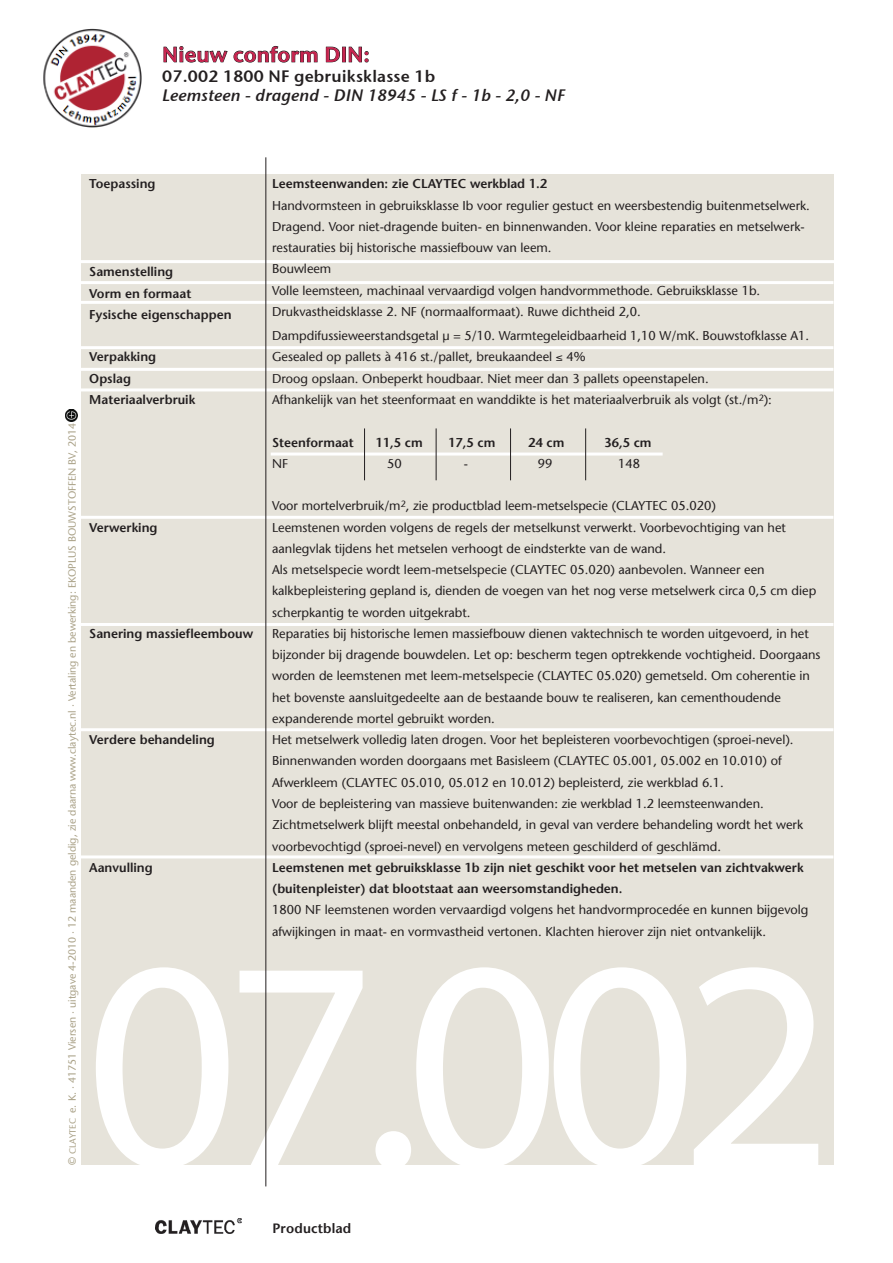
<style>
.page{position:relative;width:893px;height:1263px;background:#fff}
.page>*{position:absolute;margin:0;border:0;box-sizing:border-box;transform-origin:0 0}
.t1{font:300px "Myriad Pro";color:#fff}
.t2{font:21px "Stone Sans Sem ITCTT Semi";letter-spacing:.01em;color:#c7234e}
.t3{font:16.5px "Stone Sans Sem ITCTT Semi Ita";letter-spacing:.01em;color:#231f20}
.t4{font:16.5px "Stone Sans Sem ITCTT Semi";letter-spacing:.01em;color:#231f20}
.t5{font:600 13.5px "Stone Sans LT";letter-spacing:.01em;color:#231f20}
._00_Brot{font:12.75px/21.3px "Stone Sans LT";color:#231f20}
._00_Brot-2{font:600 12.75px/21.3px "Stone Sans LT";color:#231f20}
.t6{font:10.5px "Stone Sans LT";color:#aaa288}
.s1{font-size:9px}
</style>
<div class="page">
<div style="left:81px;top:174px;width:753px;height:991px;background:#e6e3da"></div>
<hr style="left:81px;top:346px;width:752px;height:3px;background:#fff">
<hr style="left:81px;top:368px;width:752px;height:3px;background:#fff">
<hr style="left:81px;top:388px;width:752px;height:3px;background:#fff">
<hr style="left:81px;top:516px;width:752px;height:3px;background:#fff">
<hr style="left:81px;top:623px;width:752px;height:3px;background:#fff">
<hr style="left:81px;top:728px;width:752px;height:3px;background:#fff">
<hr style="left:76px;top:260px;width:762px;height:3px;background:#fff">
<hr style="left:81px;top:281px;width:752px;height:3px;background:#fff">
<hr style="left:81px;top:301px;width:752px;height:3px;background:#fff">
<img style="left:155px;top:1218px;width:86px;height:16px">
<hr style="left:271px;top:452px;width:392px;height:3px;background:#fff">
<hr style="left:364px;top:428px;width:1px;height:52px;background:#231f20">
<hr style="left:436px;top:428px;width:1px;height:52px;background:#231f20">
<hr style="left:510px;top:428px;width:1px;height:52px;background:#231f20">
<hr style="left:585px;top:428px;width:1px;height:52px;background:#231f20">
<svg style="left:66px;top:409px;width:12px;height:12px"></svg>
<svg style="left:163px;top:46px;width:155px;height:17px"></svg>
<svg style="left:326px;top:46px;width:43px;height:17px"></svg>
<img style="left:43px;top:28px;width:99px;height:100px">
<hr style="left:81px;top:855px;width:752px;height:3px;background:#fff">
<hr style="left:266px;top:157px;width:1px;height:1029px;background:#231f20">
<p class="t2" style="left:162px;top:37px;width:209px">Nieuw conform DIN:</p>
<p class="t4" style="left:162px;top:62px;width:275px">07.002 1800 NF gebruiksklasse 1b</p>
<p class="t3" style="left:162px;top:82px;width:404px">Leemsteen - dragend - DIN 18945 - LS f - 1b - 2,0 - NF</p>
<p class="t6" style="left:66px;top:1165px;width:743px;rotate:-90deg">© <span class="s1">CLAYTEC</span> e. K. · 41751 Viersen · uitgave 4-2010 · 12 maanden geldig, zie daarna www.claytec.nl · Vertaling en bewerking: EKOPLUS BOUWSTOFFEN BV, 2014</p>
<p class="_00_Brot-2" style="left:89px;top:173px;width:68px">Toepassing</p>
<p class="_00_Brot-2" style="left:89px;top:261px;width:85px">Samenstelling</p>
<p class="_00_Brot-2" style="left:89px;top:283px;width:104px">Vorm en formaat</p>
<p class="_00_Brot-2" style="left:89px;top:304px;width:144px">Fysische eigenschappen</p>
<p class="_00_Brot-2" style="left:89px;top:346px;width:68px">Verpakking</p>
<p class="_00_Brot-2" style="left:89px;top:368px;width:43px">Opslag</p>
<p class="_00_Brot-2" style="left:89px;top:389px;width:107px">Materiaalverbruik</p>
<p class="_00_Brot-2" style="left:89px;top:516px;width:70px">Verwerking</p>
<p class="_00_Brot-2" style="left:89px;top:623px;width:165px">Sanering massiefleembouw</p>
<p class="_00_Brot-2" style="left:89px;top:729px;width:127px">Verdere behandeling</p>
<p class="_00_Brot-2" style="left:89px;top:857px;width:65px">Aanvulling</p>
<p class="_00_Brot-2" style="left:272px;top:173px;width:277px">Leemsteenwanden: zie CLAYTEC werkblad 1.2</p>
<p class="_00_Brot" style="left:272px;top:195px;width:539px">Handvormsteen in gebruiksklasse Ib voor regulier gestuct en weersbestendig buitenmetselwerk.<br>Dragend. Voor niet-dragende buiten- en binnenwanden. Voor kleine reparaties en metselwerk&shy;restauraties bij historische massiefbouw van leem.</p>
<p class="_00_Brot" style="left:272px;top:258px;width:61px">Bouwleem</p>
<p class="_00_Brot" style="left:272px;top:280px;width:490px">Volle leemsteen, machinaal vervaardigd volgen handvormmethode. Gebruiksklasse 1b.<br>Drukvastheidsklasse 2. NF (normaalformaat). Ruwe dichtheid 2,0.</p>
<p class="_00_Brot" style="left:272px;top:325px;width:539px">Dampdifussieweerstandsgetal μ = 5/10. Warmtegeleidbaarheid 1,10 W/mK. Bouwstofklasse A1.</p>
<p class="_00_Brot" style="left:272px;top:346px;width:315px">Gesealed op pallets à 416 st./pallet, breukaandeel ≤ 4%</p>
<p class="_00_Brot" style="left:272px;top:368px;width:438px">Droog opslaan. Onbeperkt houdbaar. Niet meer dan 3 pallets opeenstapelen.</p>
<p class="_00_Brot" style="left:272px;top:389px;width:501px">Afhankelijk van het steenformaat en wanddikte is het materiaalverbruik als volgt (st./m<sup>2</sup>):</p>
<p class="_00_Brot-2" style="left:272px;top:431px;width:83px">Steenformaat</p>
<p class="_00_Brot-2" style="left:376px;top:431px;width:49px">11,5 cm</p>
<p class="_00_Brot-2" style="left:448px;top:431px;width:49px">17,5 cm</p>
<p class="_00_Brot-2" style="left:528px;top:431px;width:38px">24 cm</p>
<p class="_00_Brot-2" style="left:605px;top:431px;width:49px">36,5 cm</p>
<p class="_00_Brot" style="left:272px;top:453px;width:18px">NF</p>
<p class="_00_Brot" style="left:387px;top:453px;width:16px">50</p>
<p class="_00_Brot" style="left:464px;top:453px;width:6px">-</p>
<p class="_00_Brot" style="left:538px;top:453px;width:16px">99</p>
<p class="_00_Brot" style="left:618px;top:453px;width:23px">148</p>
<p class="_00_Brot" style="left:272px;top:495px;width:445px">Voor mortelverbruik/m<sup>2</sup>, zie productblad leem-metselspecie (CLAYTEC 05.020)</p>
<p class="_00_Brot" style="left:272px;top:516px;width:515px">Leemstenen worden volgens de regels der metselkunst verwerkt. Voorbevochtiging van het</p>
<p class="_00_Brot" style="left:272px;top:538px;width:396px">aanlegvlak tijdens het metselen verhoogt de eindsterkte van de wand.</p>
<p class="_00_Brot" style="left:272px;top:559px;width:494px">Als metselspecie wordt leem-metselspecie (CLAYTEC 05.020) aanbevolen. Wanneer een</p>
<p class="_00_Brot" style="left:272px;top:580px;width:546px">kalkbepleistering gepland is, dienden de voegen van het nog verse metselwerk circa 0,5 cm diep scherpkantig te worden uitgekrabt.</p>
<p class="_00_Brot" style="left:272px;top:623px;width:550px">Reparaties bij historische lemen massiefbouw dienen vaktechnisch te worden uitgevoerd, in het bijzonder bij dragende bouwdelen. Let op: bescherm tegen optrekkende vochtigheid. Doorgaans worden de leemstenen met leem-metselspecie (CLAYTEC 05.020) gemetseld. Om coherentie in het bovenste aansluitgedeelte aan de bestaande bouw te realiseren, kan cementhoudende</p>
<p class="_00_Brot" style="left:272px;top:708px;width:224px">expanderende mortel gebruikt worden.</p>
<p class="_00_Brot" style="left:272px;top:729px;width:523px">Het metselwerk volledig laten drogen. Voor het bepleisteren voorbevochtigen (sproei-nevel).</p>
<p class="_00_Brot" style="left:272px;top:750px;width:511px">Binnenwanden worden doorgaans met Basisleem (CLAYTEC 05.001, 05.002 en 10.010) of<br>Afwerkleem (CLAYTEC 05.010, 05.012 en 10.012) bepleisterd, zie werkblad 6.1.</p>
<p class="_00_Brot" style="left:272px;top:793px;width:493px">Voor de bepleistering van massieve buitenwanden: zie werkblad 1.2 leemsteenwanden.</p>
<p class="_00_Brot" style="left:272px;top:814px;width:532px">Zichtmetselwerk blijft meestal onbehandeld, in geval van verdere behandeling wordt het werk voorbevochtigd (sproei-nevel) en vervolgens meteen geschilderd of geschlämd.</p>
<p class="_00_Brot-2" style="left:272px;top:857px;width:533px">Leemstenen met gebruiksklasse 1b zijn niet geschikt voor het metselen van zichtvakwerk (buitenpleister) dat blootstaat aan weersomstandigheden.</p>
<p class="_00_Brot" style="left:272px;top:899px;width:538px">1800 NF leemstenen worden vervaardigd volgens het handvormprocedée en kunnen bijgevolg afwijkingen in maat- en vormvastheid vertonen. Klachten hierover zijn niet ontvankelijk.</p>
<p class="t1" style="left:85px;top:880px;width:751px">07.002</p>
<p class="t5" style="left:272px;top:1220px;width:80px">Productblad</p>
</div>
